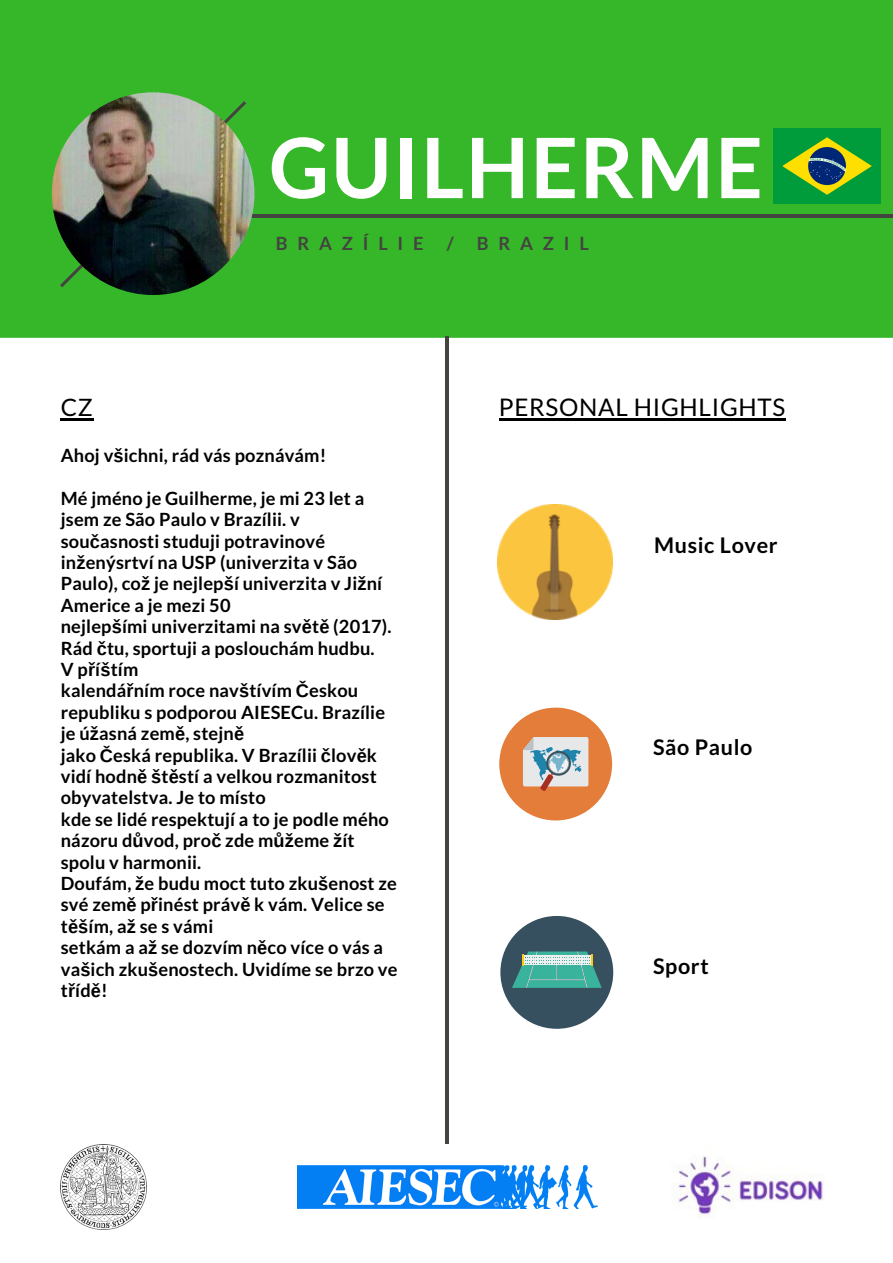
<style>
.page{position:relative;width:893px;height:1263px;background:#fff}
.page>*{position:absolute;margin:0;border:0;box-sizing:border-box;transform-origin:0 0}
.t1{font:700 83.4px "Lato";letter-spacing:.02em;color:#fff}
.t2{font:24.3px "Lato";letter-spacing:.03em;color:#000}
.t3{font:24px "Lato";color:#000}
.t4{font:700 21.45px "Lato";letter-spacing:.03em;color:#000}
.t5{font:700 18.15px/21.5px "Lato";letter-spacing:.01em;color:#000}
.t6{font:700 18.15px "Lato";letter-spacing:.54em;color:#444440}
.s1{font-family:"Liberation Sans"}
</style>
<div class="page">
<div style="left:0;top:0;width:893px;height:338px;background:#35b729"></div>
<hr style="left:222px;top:214px;width:671px;height:3px;background:#444440">
<svg style="left:60px;top:101px;width:186px;height:186px"></svg>
<img style="left:52px;top:92px;width:202px;height:203px;border-radius:50%">
<svg style="left:61px;top:418px;width:33px;height:2px"></svg>
<hr style="left:445px;top:337px;width:4px;height:807px;background:#444440">
<svg style="left:499px;top:418px;width:60px;height:2px"></svg>
<hr style="left:559px;top:418px;width:20px;height:2px;background:#000">
<svg style="left:579px;top:418px;width:207px;height:2px"></svg>
<img style="left:678px;top:1156px;width:145px;height:62px">
<img style="left:61px;top:1144px;width:85px;height:86px">
<img style="left:297px;top:1165px;width:301px;height:43px">
<img style="left:774px;top:128px;width:106px;height:76px">
<img style="left:498px;top:504px;width:115px;height:115px">
<svg style="left:499px;top:708px;width:113px;height:112px"></svg>
<svg style="left:500px;top:916px;width:113px;height:113px"></svg>
<h1 class="t1" style="left:269px;top:116px;width:495px">GUILHERME</h1>
<p class="t6" style="left:276px;top:232px;width:149px">BRAZÍLIE</p>
<p class="t6" style="left:447px;top:232px;width:9px">/</p>
<p class="t6" style="left:477px;top:232px;width:113px">BRAZIL</p>
<h3 class="t3" style="left:61px;top:392px;width:34px">CZ</h3>
<p class="t5" style="left:61px;top:444px;width:267px">Ahoj v<span class="s1">š</span>ichni, rád vás poznávám!</p>
<p class="t5" style="left:61px;top:487px;width:338px">Mé jméno je Guilherme, je mi 23 let a jsem ze São Paulo v Brazílii. v sou<span class="s1">č</span>asnosti studuji potravinové in<span class="s1">ž</span>enýsrtví na USP (univerzita v São<br>Paulo), co<span class="s1">ž</span> je nejlep<span class="s1">š</span>í univerzita v Ji<span class="s1">ž</span>ní<br>Americe a je mezi 50<br>nejlep<span class="s1">š</span>ími univerzitami na sv<span class="s1">ě</span>t<span class="s1">ě</span> (2017).<br>Rád <span class="s1">č</span>tu, sportuji a poslouchám hudbu.<br>V p<span class="s1">ř</span>í<span class="s1">š</span>tím<br>kalendá<span class="s1">ř</span>ním roce nav<span class="s1">š</span>tívím <span class="s1">Č</span>eskou republiku s podporou AIESECu. Brazílie je ú<span class="s1">ž</span>asná zem<span class="s1">ě</span>, stejn<span class="s1">ě<br></span>jako <span class="s1">Č</span>eská republika. V Brazílii <span class="s1">č</span>lov<span class="s1">ě</span>k vidí hodn<span class="s1">ě š</span>t<span class="s1">ě</span>stí a velkou rozmanitost obyvatelstva. Je to místo<br>kde se lidé respektují a to je podle mého názoru d<span class="s1">ů</span>vod, pro<span class="s1">č</span> zde m<span class="s1">ůž</span>eme <span class="s1">ž</span>ít spolu v harmonii.<br>Doufám, <span class="s1">ž</span>e budu moct tuto zku<span class="s1">š</span>enost ze své zem<span class="s1">ě</span> p<span class="s1">ř</span>inést práv<span class="s1">ě</span> k vám. Velice se t<span class="s1">ěš</span>ím, a<span class="s1">ž</span> se s vámi<br>setkám a a<span class="s1">ž</span> se dozvím n<span class="s1">ě</span>co více o vás a va<span class="s1">š</span>ich zku<span class="s1">š</span>enostech. Uvidíme se brzo ve t<span class="s1">ř</span>íd<span class="s1">ě</span>!</p>
<h2 class="t2" style="left:499px;top:392px;width:288px">PERSONAL HIGHLIGHTS</h2>
<p class="t4" style="left:654px;top:531px;width:125px">Music Lover</p>
<p class="t4" style="left:653px;top:734px;width:101px">São Paulo</p>
<p class="t4" style="left:653px;top:953px;width:57px">Sport</p>
</div>
